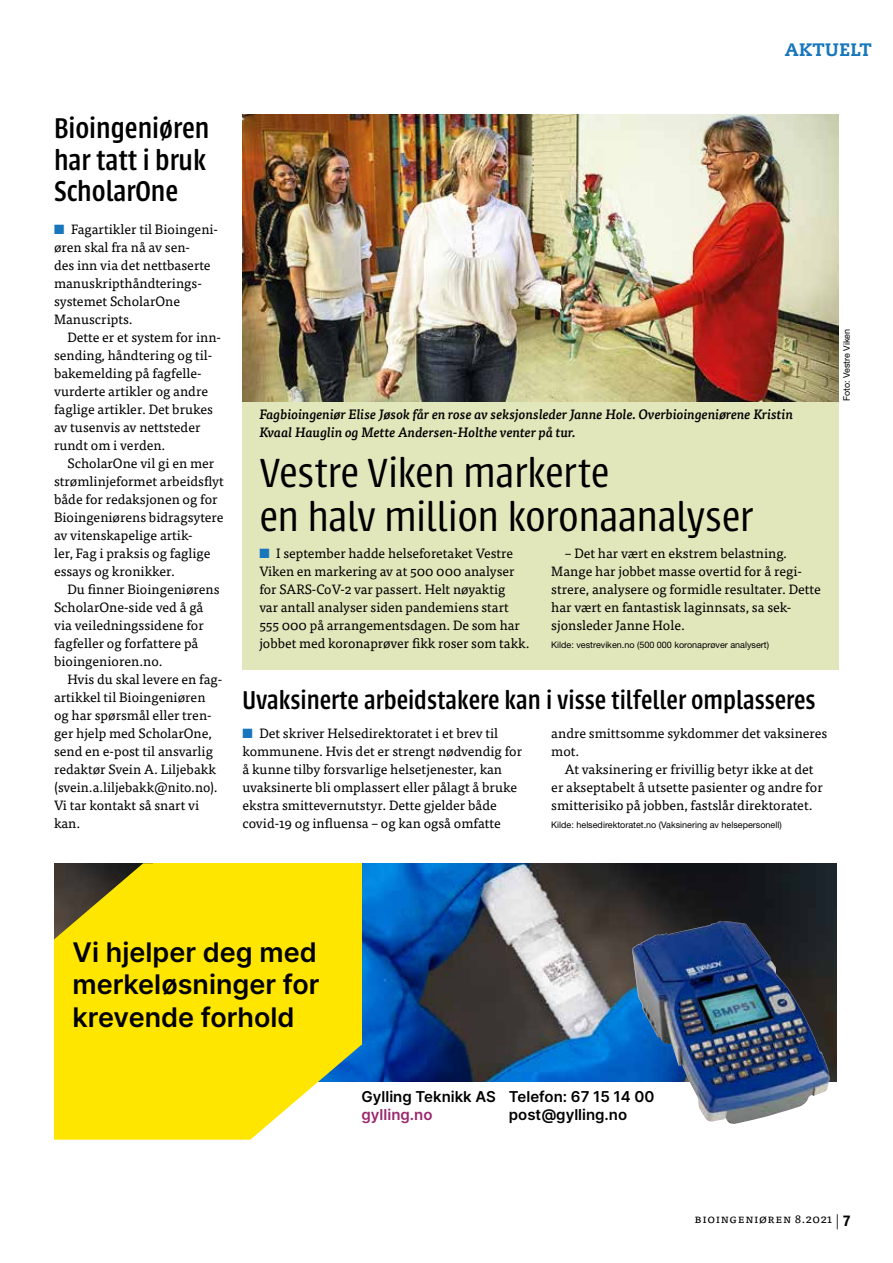
<style>
.page{position:relative;width:893px;height:1263px;background:#fff}
.page>*{position:absolute;margin:0;border:0;box-sizing:border-box;transform-origin:0 0}
.t1{font:300 45px/43.5px "Urbana";letter-spacing:-.01em;color:#000}
.t2{font:500 31.5px/31.5px "Urbana";color:#000;text-align:justify;scale:.96 1}
.t3{font:500 28.5px "Urbana";color:#000;scale:.95 1}
.t4{font:600 27px/32.4px "Inter";color:#000;text-align:justify}
.t5{font:800 18px "Caecilia LT Std";letter-spacing:.02em;color:#1776bc}
.t6{font:600 15px/18px "Inter";color:#000}
.t7{font:600 15px "Inter";color:#9b286d}
.t8{font:13.5px/18px "Tisa Pro";color:#000}
.t9{font:italic 500 13.5px/18px "Tisa Pro";color:#000}
.t10{font:12px "Tisa Pro";letter-spacing:.05em;color:#000}
.t11{font:9px "Helvetica Neue LT Pro";color:#000}
.s1{color:#1776bc}
.s2{font-family:"Helvetica Neue LT Pro";font-weight:300;font-size:15px}
.s3{font-family:"Helvetica Neue LT Pro";font-weight:700;font-stretch:condensed;font-size:15px}
</style>
<div class="page">
<img style="left:362px;top:863px;width:474px;height:219px">
<svg style="left:54px;top:863px;width:308px;height:277px;background:#edda1b"></svg>
<div style="left:73px;top:935px;width:267px;height:96px;background:#ffe600"></div>
<img style="left:632px;top:921px;width:198px;height:203px">
<div style="left:242px;top:133px;width:597px;height:537px;background:#e2e7bb"></div>
<img style="left:242px;top:115px;width:597px;height:286px">
<h3 class="t5" style="left:785px;top:39px;width:88px">AKTUELT</h3>
<h2 class="t2" style="left:54px;top:113px;width:163px">Bioingeniøren har tatt i bruk ScholarOne</h2>
<p class="t8" style="left:54px;top:219px;width:166px"><span class="s1">■</span> Fagartikler til Bioingeni&shy;øren skal fra nå av sen-<br>des inn via det nettbaserte manuskripthåndterings&shy;systemet ScholarOne<br>Manuscripts.</p>
<p class="t8" style="left:54px;top:327px;width:169px;text-indent:14px">Dette er et system for inn&shy;sending, håndtering og til&shy;bakemelding på fagfelle&shy;vurderte artikler og andre faglige artikler. Det brukes av tusenvis av nettsteder rundt om i verden.</p>
<p class="t8" style="left:54px;top:453px;width:171px;text-indent:14px">ScholarOne vil gi en mer strømlinjeformet arbeidsflyt både for redaksjonen og for<br>Bioingeniørens bidragsytere av vitenskapelige artik-<br>ler, Fag i praksis og faglige essays og kronikker.</p>
<p class="t8" style="left:54px;top:579px;width:167px;text-indent:14px">Du finner Bioingeniørens<br>ScholarOne-side ved å gå via veiledningssidene for fagfeller og forfattere på bioingenioren.no.</p>
<p class="t8" style="left:54px;top:669px;width:170px;text-indent:14px">Hvis du skal levere en fag&shy;artikkel til Bioingeniøren og har spørsmål eller tren&shy;ger hjelp med ScholarOne, send en e-post til ansvarlig redaktør Svein A. Liljebakk (svein.a.liljebakk@nito.no).<br>Vi tar kontakt så snart vi kan.</p>
<p class="t9" style="left:259px;top:405px;width:535px">Fagbioingeniør Elise Jøsok får en rose av seksjonsleder Janne Hole. Overbioingeniørene Kristin<br>Kvaal Hauglin og Mette Andersen-Holthe venter på tur.</p>
<h1 class="t1" style="left:259px;top:452px;width:495px">Vestre Viken markerte<br>en halv million koronaanalyser</h1>
<p class="t8" style="left:259px;top:543px;width:272px"><span class="s1">■</span> I september hadde helseforetaket Vestre Viken en markering av at 500 000 analyser for SARS-CoV-2 var passert. Helt nøyaktig<br>var antall analyser siden pandemiens start 555 000 på arrangementsdagen. De som har jobbet med koronaprøver fikk roser som takk.</p>
<p class="t8" style="left:551px;top:543px;width:271px;text-indent:14px">– Det har vært en ekstrem belastning.<br>Mange har jobbet masse overtid for å regi&shy;strere, analysere og formidle resultater. Dette har vært en fantastisk laginnsats, sa sek&shy;sjonsleder Janne Hole.</p>
<p class="t11" style="left:551px;top:639px;width:219px">Kilde: vestreviken.no (500 000 koronaprøver analysert)</p>
<h3 class="t3" style="left:242px;top:684px;width:605px">Uvaksinerte arbeidstakere kan i visse tilfeller omplasseres</h3>
<p class="t8" style="left:242px;top:723px;width:281px"><span class="s1">■</span> Det skriver Helsedirektoratet i et brev til kommunene. Hvis det er strengt nødvendig for å kunne tilby forsvarlige helsetjenester, kan uvaksinerte bli omplassert eller pålagt å bruke ekstra smittevernutstyr. Dette gjelder både covid-19 og influensa – og kan også omfatte</p>
<p class="t8" style="left:551px;top:723px;width:278px">andre smittsomme sykdommer det vaksineres mot.</p>
<p class="t8" style="left:551px;top:759px;width:273px;text-indent:14px">At vaksinering er frivillig betyr ikke at det er akseptabelt å utsette pasienter og andre for smitterisiko på jobben, fastslår direktoratet.</p>
<p class="t11" style="left:551px;top:819px;width:232px">Kilde: helsedirektoratet.no (Vaksinering av helsepersonell)</p>
<p class="t11" style="left:841px;top:401px;width:74px;rotate:-90deg">Foto: Vestre Viken</p>
<h3 class="t4" style="left:73px;top:935px;width:248px">Vi hjelper deg med merkeløsninger for krevende forhold</h3>
<p class="t6" style="left:362px;top:1087px;width:136px">Gylling Teknikk AS</p>
<p class="t7" style="left:362px;top:1104px;width:72px">gylling.no</p>
<p class="t6" style="left:509px;top:1087px;width:147px">Telefon: 67 15 14 00 post@gylling.no</p>
<p class="t10" style="left:694px;top:1209px;width:158px">Bioingeniøren 8.2021 <span class="s2">|</span> <span class="s3">7</span></p>
</div>
